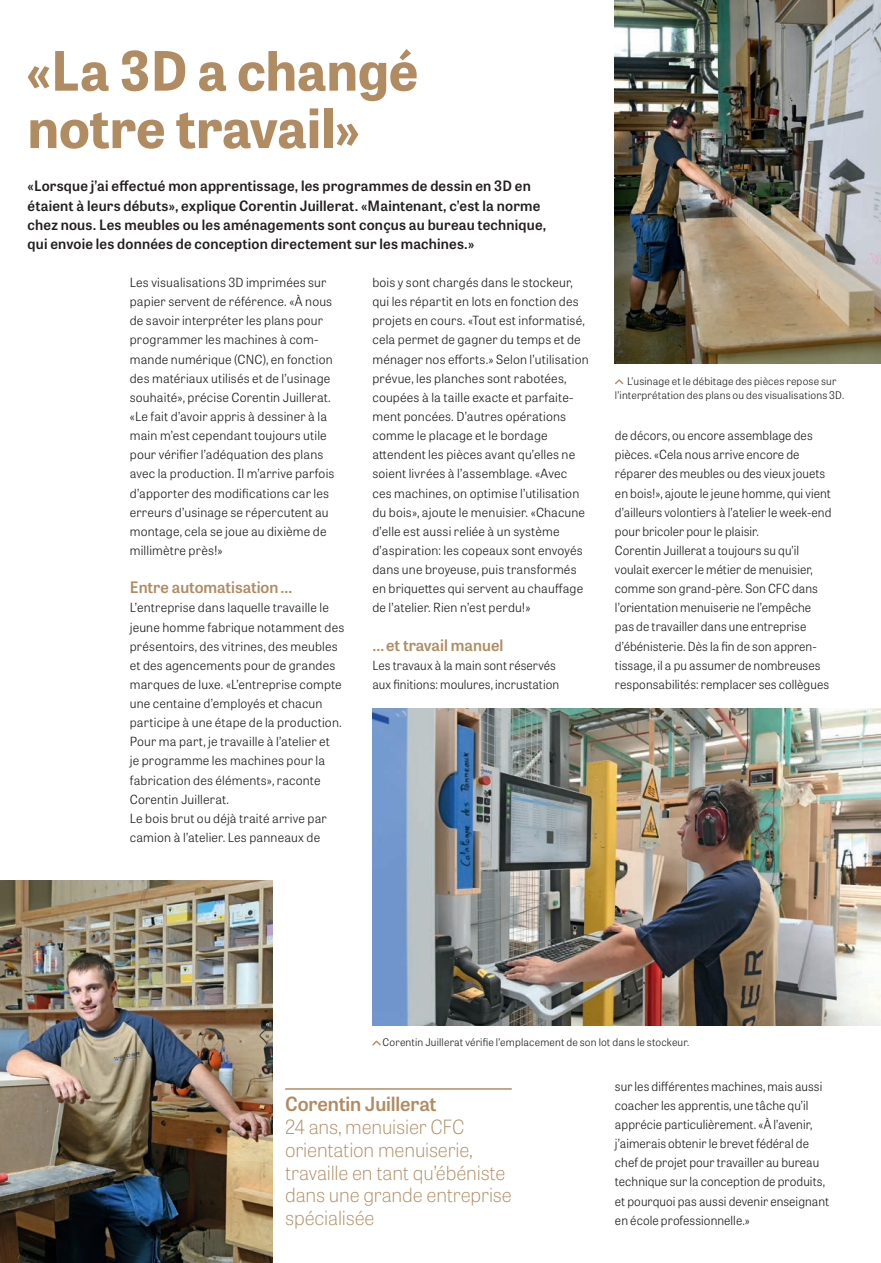
<style>
.page{position:relative;width:881px;height:1263px;background:#fff}
.page>*{position:absolute;margin:0;border:0;box-sizing:border-box;transform-origin:0 0}
.t1{font:700 54px/57.4px "Tablet Gothic";color:#b18c62}
.t2{font:100 19.5px/22.8px "Tablet Gothic";letter-spacing:-.01em;color:#b18c62}
.t3{font:600 19.5px "Tablet Gothic";letter-spacing:-.01em;color:#b18c62}
.t4{font:600 15.75px "Tablet Gothic";color:#b18c62}
.t5{font:600 14.25px/19.2px "Tablet Gothic";letter-spacing:.015em;color:#231f20}
.t6{font:300 12.6px/19.2px "Tablet Gothic";letter-spacing:.01em;color:#231f20}
.t7{font:300 10.5px/14.4px "Tablet Gothic";letter-spacing:.015em;color:#231f20;text-align:center}
</style>
<div class="page">
<img style="left:614px;top:0;width:266px;height:364px">
<img style="left:372px;top:708px;width:508px;height:318px">
<img style="left:0;top:880px;width:272px;height:383px">
<hr style="left:285px;top:1088px;width:226px;height:2px;background:#b18c62">
<svg style="left:372px;top:1040px;width:8px;height:5px"></svg>
<svg style="left:615px;top:379px;width:8px;height:5px"></svg>
<h1 class="t1" style="left:26px;top:40px;width:393px">«La 3D a changé notre travail»</h1>
<p class="t5" style="left:28px;top:176px;width:520px">«Lorsque j’ai effectué mon apprentissage, les programmes de dessin en 3D en étaient à leurs débuts», explique Corentin Juillerat. «Maintenant, c’est la norme chez nous. Les meubles ou les aménagements sont conçus au bureau technique, qui envoie les données de conception directement sur les machines.»</p>
<p class="t6" style="left:130px;top:272px;width:206px">Les visualisations 3D imprimées sur papier servent de référence. «À nous de savoir interpréter les plans pour programmer les machines à com&shy;mande numérique (CNC), en fonction des matériaux utilisés et de l’usinage souhaité», précise Corentin Juillerat. «Le fait d’avoir appris à dessiner à la main m’est cependant toujours utile pour vérifier l’adéquation des plans avec la production. Il m’arrive parfois d’apporter des modifications car les erreurs d’usinage se répercutent au montage, cela se joue au dixième de millimètre près!»</p>
<p class="t4" style="left:130px;top:576px;width:164px">Entre automatisation …</p>
<p class="t6" style="left:130px;top:598px;width:216px">L’entreprise dans laquelle travaille le jeune homme fabrique notamment des présentoirs, des vitrines, des meubles et des agencements pour de grandes marques de luxe. «L’entreprise compte une centaine d’employés et chacun participe à une étape de la production.<br>Pour ma part, je travaille à l’atelier et<br>je programme les machines pour la fabrication des éléments», raconte Corentin Juillerat.<br>Le bois brut ou déjà traité arrive par camion à l’atelier. Les panneaux de</p>
<p class="t6" style="left:372px;top:272px;width:218px">bois y sont chargés dans le stockeur, qui les répartit en lots en fonction des projets en cours. «Tout est informatisé, cela permet de gagner du temps et de ménager nos efforts.» Selon l’utilisation prévue, les planches sont rabotées, coupées à la taille exacte et parfaite&shy;ment poncées. D’autres opérations comme le placage et le bordage attendent les pièces avant qu’elles ne soient livrées à l’assemblage. «Avec ces machines, on optimise l’utilisation du bois», ajoute le menuisier. «Chacune d’elle est aussi reliée à un système d’aspiration: les copeaux sont envoyés dans une broyeuse, puis transformés en briquettes qui servent au chauffage de l’atelier. Rien n’est perdu!»</p>
<p class="t4" style="left:372px;top:634px;width:132px">… et travail manuel</p>
<p class="t6" style="left:372px;top:655px;width:188px">Les travaux à la main sont réservés aux finitions: moulures, incrustation</p>
<p class="t7" style="left:614px;top:374px;width:230px">L’usinage et le débitage des pièces repose sur l’interprétation des plans ou des visualisations 3D.</p>
<p class="t6" style="left:614px;top:425px;width:218px">de décors, ou encore assemblage des pièces. «Cela nous arrive encore de réparer des meubles ou des vieux jouets en bois!», ajoute le jeune homme, qui vient d’ailleurs volontiers à l’atelier le week-end pour bricoler pour le plaisir.<br>Corentin Juillerat a toujours su qu’il voulait exercer le métier de menuisier, comme son grand-père. Son CFC dans l’orientation menuiserie ne l’empêche pas de travailler dans une entreprise d’ébénisterie. Dès la fin de son appren&shy;tissage, il a pu assumer de nombreuses responsabilités: remplacer ses collègues</p>
<p class="t7" style="left:382px;top:1035px;width:308px">Corentin Juillerat vérifie l’emplacement de son lot dans le stockeur.</p>
<h2 class="t3" style="left:285px;top:1090px;width:153px">Corentin Juillerat</h2>
<h2 class="t2" style="left:285px;top:1115px;width:228px">24 ans, menuisier CFC orientation menuiserie, travaille en tant qu’ébéniste dans une grande entreprise spécialisée</h2>
<p class="t6" style="left:614px;top:1076px;width:215px">sur les différentes machines, mais aussi coacher les apprentis, une tâche qu’il apprécie particulièrement. «À l’avenir, j’aimerais obtenir le brevet fédéral de chef de projet pour travailler au bureau technique sur la conception de produits, et pourquoi pas aussi devenir enseignant en école professionnelle.»</p>
</div>
